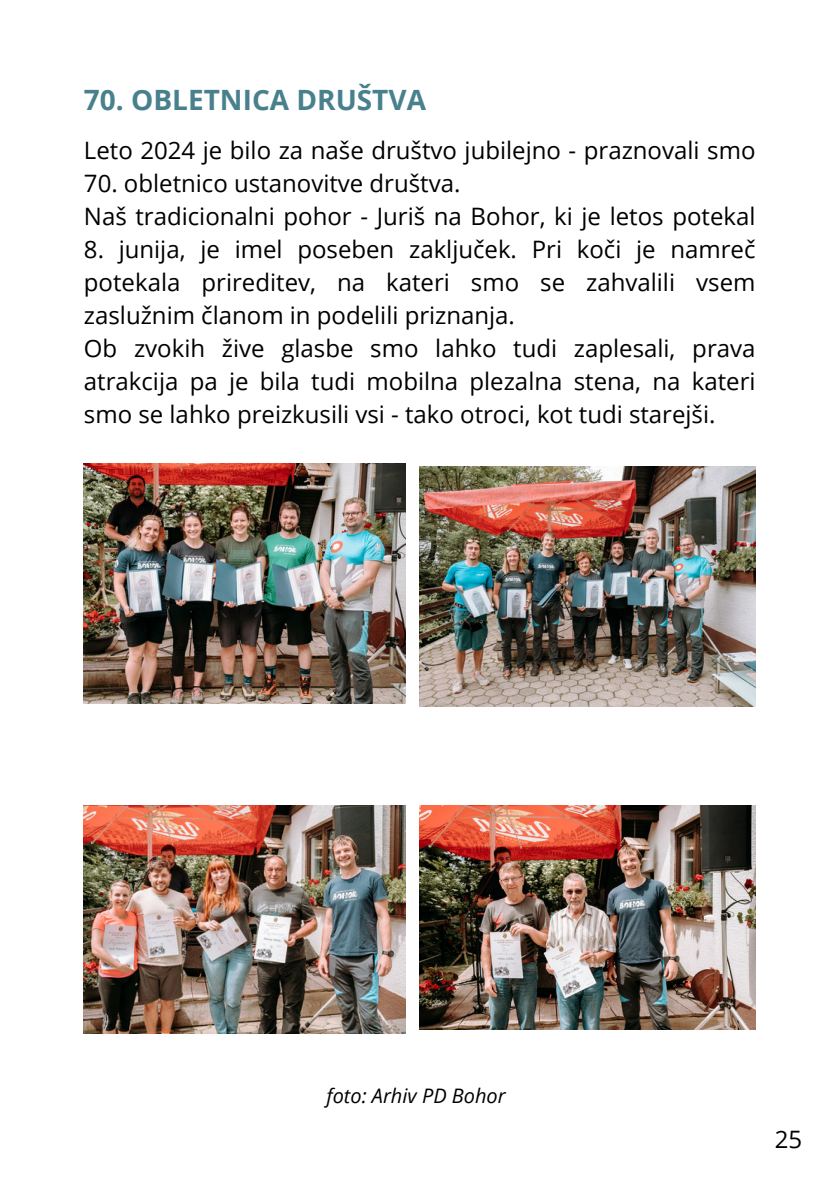
<style>
.page{position:relative;width:839px;height:1191px;background:#fff}
.page>*{position:absolute;margin:0;border:0;box-sizing:border-box;transform-origin:0 0}
.t1{font:700 28px "Open Sans";color:#48818d}
.t2{font:24px/33px "Open Sans";color:#000}
.t3{font:italic 20px "Open Sans";color:#000}
</style>
<div class="page">
<img style="left:84px;top:463px;width:321px;height:240px">
<img style="left:420px;top:466px;width:336px;height:240px">
<img style="left:84px;top:806px;width:321px;height:227px">
<img style="left:419px;top:806px;width:336px;height:223px">
<p class="t1" style="left:84px;top:80px;width:343px">70. OBLETNICA DRUŠTVA</p>
<p class="t2" style="left:84px;top:133px;width:673px">Leto 2024 je bilo za naše društvo jubilejno - praznovali smo</p>
<p class="t2" style="left:84px;top:166px;width:673px">70. obletnico ustanovitve društva.<br>Naš tradicionalni pohor - Juriš na Bohor, ki je letos potekal</p>
<p class="t2" style="left:84px;top:232px;width:673px">8. junija, je imel poseben zaključek. Pri koči je namreč potekala prireditev, na kateri smo se zahvalili vsem zaslužnim članom in podelili priznanja.<br>Ob zvokih žive glasbe smo lahko tudi zaplesali, prava atrakcija pa je bila tudi mobilna plezalna stena, na kateri smo se lahko preizkusili vsi - tako otroci, kot tudi starejši.</p>
<p class="t3" style="left:326px;top:1081px;width:181px">foto: Arhiv PD Bohor</p>
<p class="t2" style="left:774px;top:1122px;width:29px">25</p>
</div>
